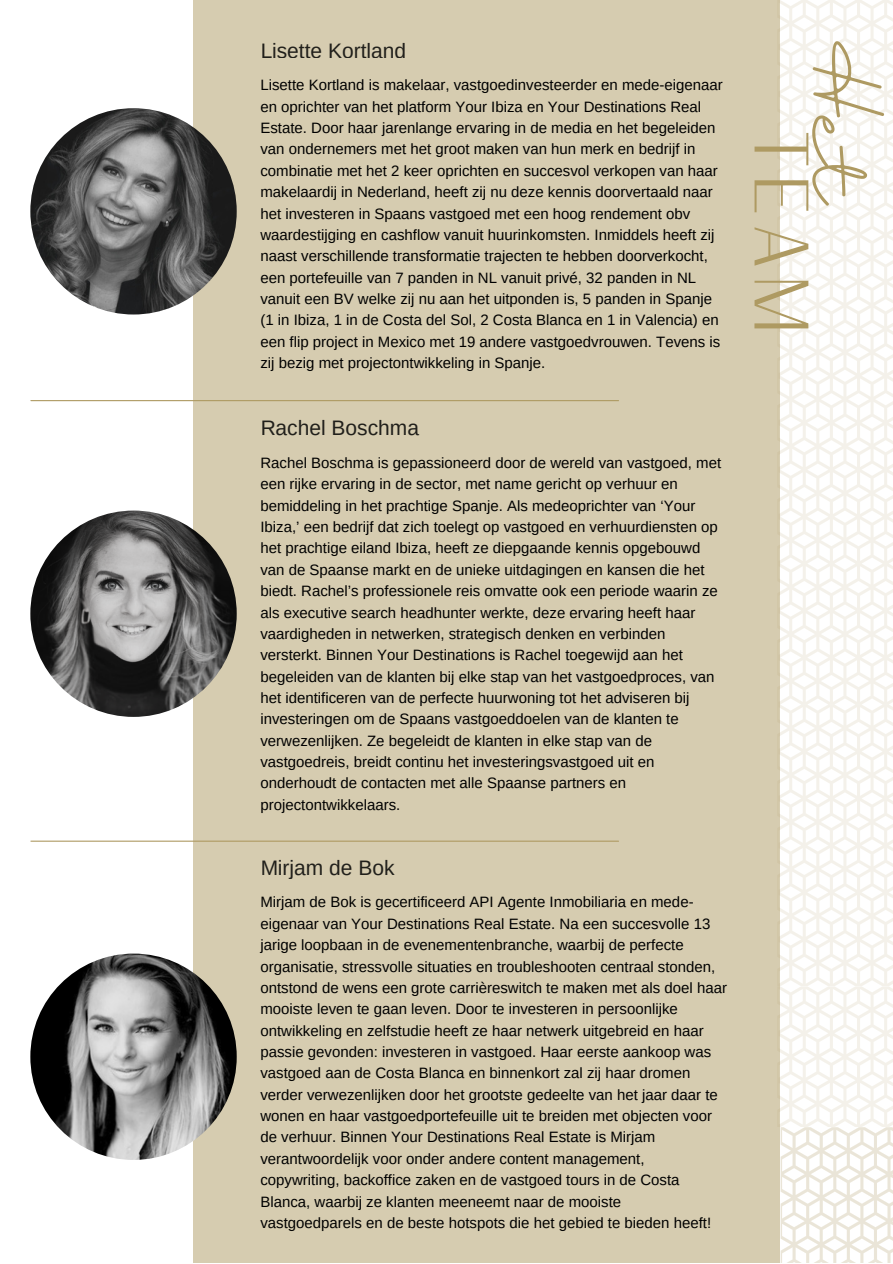
<style>
.page{position:relative;width:893px;height:1264px;background:#fff}
.page>*{position:absolute;margin:0;border:0;box-sizing:border-box;transform-origin:0 0}
.t1{font:75px "Versailles";color:#ae9a62}
.t2{font:59.25px "Halimun";color:#ae9a62}
.t3{font:21px "Arimo";color:#000}
.t4{font:15px/21.3px "Arimo";color:#000}
</style>
<div class="page">
<svg style="left:780px;top:0;width:112px;height:1262px"></svg>
<div style="left:193px;top:0;width:587px;height:1262px;background:#d6ccb0"></div>
<img style="left:30px;top:108px;width:207px;height:206px;border-radius:50%">
<img style="left:30px;top:510px;width:207px;height:207px;border-radius:50%">
<img style="left:30px;top:953px;width:207px;height:206px;border-radius:50%">
<hr style="left:31px;top:400px;width:587px;height:1px;background:#ae9a62">
<hr style="left:31px;top:840px;width:587px;height:1px;background:#ae9a62">
<h3 class="t3" style="left:260px;top:39px;width:147px">Lisette Kortland</h3>
<p class="t4" style="left:260px;top:74px;width:464px">Lisette Kortland is makelaar, vastgoedinvesteerder en mede-eigenaar en oprichter van het platform Your Ibiza en Your Destinations Real Estate. Door haar jarenlange ervaring in de media en het begeleiden van ondernemers met het groot maken van hun merk en bedrijf in combinatie met het 2 keer oprichten en succesvol verkopen van haar makelaardij in Nederland, heeft zij nu deze kennis doorvertaald naar het investeren in Spaans vastgoed met een hoog rendement obv waardestijging en cashflow vanuit huurinkomsten. Inmiddels heeft zij naast verschillende transformatie trajecten te hebben doorverkocht, een portefeuille van 7 panden in NL vanuit privé, 32 panden in NL vanuit een BV welke zij nu aan het uitponden is, 5 panden in Spanje (1 in Ibiza, 1 in de Costa del Sol, 2 Costa Blanca en 1 in Valencia) en een flip project in Mexico met 19 andere vastgoedvrouwen. Tevens is zij bezig met projectontwikkeling in Spanje.</p>
<h3 class="t3" style="left:260px;top:416px;width:160px">Rachel Boschma</h3>
<p class="t4" style="left:260px;top:452px;width:462px">Rachel Boschma is gepassioneerd door de wereld van vastgoed, met een rijke ervaring in de sector, met name gericht op verhuur en bemiddeling in het prachtige Spanje. Als medeoprichter van ‘Your Ibiza,’ een bedrijf dat zich toelegt op vastgoed en verhuurdiensten op het prachtige eiland Ibiza, heeft ze diepgaande kennis opgebouwd van de Spaanse markt en de unieke uitdagingen en kansen die het biedt. Rachel’s professionele reis omvatte ook een periode waarin ze als executive search headhunter werkte, deze ervaring heeft haar vaardigheden in netwerken, strategisch denken en verbinden versterkt. Binnen Your Destinations is Rachel toegewijd aan het begeleiden van de klanten bij elke stap van het vastgoedproces, van het identificeren van de perfecte huurwoning tot het adviseren bij investeringen om de Spaans vastgoeddoelen van de klanten te verwezenlijken. Ze begeleidt de klanten in elke stap van de vastgoedreis, breidt continu het investeringsvastgoed uit en onderhoudt de contacten met alle Spaanse partners en projectontwikkelaars.</p>
<h3 class="t3" style="left:260px;top:855px;width:136px">Mirjam de Bok</h3>
<p class="t4" style="left:260px;top:891px;width:468px">Mirjam de Bok is gecertificeerd API Agente Inmobiliaria en mede&shy;eigenaar van Your Destinations Real Estate. Na een succesvolle 13 jarige loopbaan in de evenementenbranche, waarbij de perfecte organisatie, stressvolle situaties en troubleshooten centraal stonden, ontstond de wens een grote carrièreswitch te maken met als doel haar mooiste leven te gaan leven. Door te investeren in persoonlijke ontwikkeling en zelfstudie heeft ze haar netwerk uitgebreid en haar passie gevonden: investeren in vastgoed. Haar eerste aankoop was vastgoed aan de Costa Blanca en binnenkort zal zij haar dromen verder verwezenlijken door het grootste gedeelte van het jaar daar te wonen en haar vastgoedportefeuille uit te breiden met objecten voor de verhuur. Binnen Your Destinations Real Estate is Mirjam verantwoordelijk voor onder andere content management, copywriting, backoffice zaken en de vastgoed tours in de Costa Blanca, waarbij ze klanten meeneemt naar de mooiste<br>vastgoedparels en de beste hotspots die het gebied te bieden heeft!</p>
<p class="t2" style="left:867px;top:38px;width:187px;rotate:90deg">Het</p>
<p class="t1" style="left:829px;top:125px;width:212px;rotate:90deg">TEAM</p>
</div>
